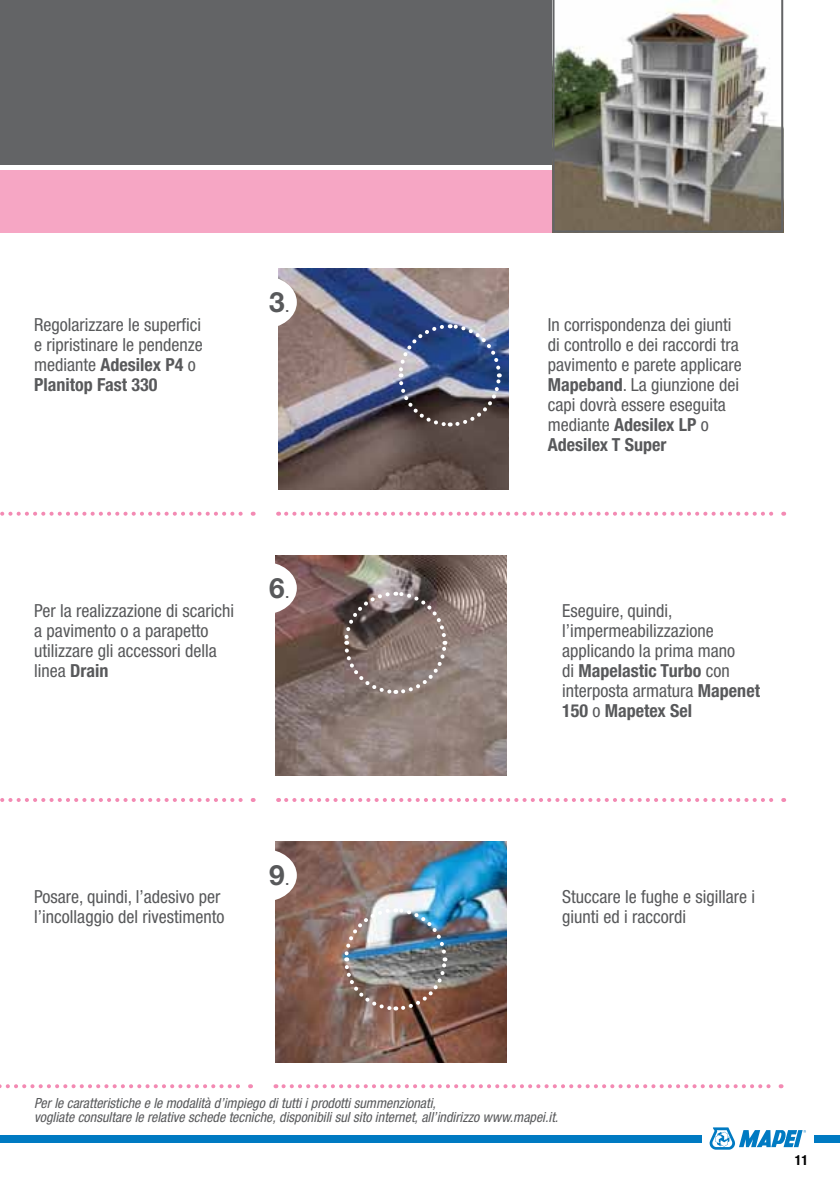
<style>
.page{position:relative;width:840px;height:1191px;background:#fff}
.page>*{position:absolute;margin:0;border:0;box-sizing:border-box;transform-origin:0 0}
.t1{font:700 28px "Helvetica Neue LTW1 G";color:#58595b}
.t2{font:condensed 18px/20px "Helvetica Neue LTW1 G";color:#58595b}
.t3{font:italic condensed 14px/14px "Helvetica Neue LTW1 G";color:#58595b}
.t4{font:700 condensed 14px "Helvetica Neue LTW1 G";color:#000}
.s1{font-weight:700}
.s2{font-weight:400;font-size:18px}
</style>
<div class="page">
<div style="left:0;top:1134px;width:701px;height:8px;background:#007ac2"></div>
<svg style="left:709px;top:1127px;width:96px;height:22px"></svg>
<div style="left:813px;top:1134px;width:26px;height:8px;background:#007ac2"></div>
<div style="left:0;top:170px;width:782px;height:62px;background:#f6a6c4"></div>
<div style="left:0;top:0;width:782px;height:164px;background:#636466"></div>
<img style="left:278px;top:269px;width:230px;height:221px">
<svg style="left:0;top:512px;width:253px;height:4px"></svg>
<svg style="left:0;top:798px;width:253px;height:4px"></svg>
<svg style="left:286px;top:512px;width:497px;height:4px"></svg>
<svg style="left:286px;top:798px;width:497px;height:4px"></svg>
<img style="left:396px;top:322px;width:106px;height:106px">
<svg style="left:278px;top:276px;width:19px;height:52px"></svg>
<img style="left:275px;top:555px;width:231px;height:221px">
<svg style="left:342px;top:589px;width:106px;height:107px;background:#80716d"></svg>
<svg style="left:275px;top:562px;width:22px;height:52px"></svg>
<svg style="left:283px;top:1084px;width:498px;height:4px"></svg>
<img style="left:275px;top:841px;width:231px;height:221px">
<img style="left:342px;top:906px;width:106px;height:106px">
<svg style="left:275px;top:849px;width:22px;height:52px"></svg>
<svg style="left:0;top:1084px;width:251px;height:4px"></svg>
<svg style="left:552px;top:0;width:230px;height:232px;background:#98958e"></svg>
<p class="t2" style="left:34px;top:314px;width:170px">Regolarizzare le superfici e ripristinare le pendenze mediante <span class="s1">Adesilex P4</span> o<br><span class="s1">Planitop Fast 330</span></p>
<h1 class="t1" style="left:269px;top:285px;width:22px">3<span class="s2">.</span></h1>
<p class="t2" style="left:34px;top:601px;width:201px">Per la realizzazione di scarichi a pavimento o a parapetto utilizzare gli accessori della linea <span class="s1">Drain</span></p>
<h1 class="t1" style="left:269px;top:571px;width:22px">6<span class="s2">.</span></h1>
<p class="t2" style="left:34px;top:887px;width:192px">Posare, quindi, l’adesivo per l’incollaggio del rivestimento</p>
<h1 class="t1" style="left:269px;top:858px;width:22px">9<span class="s2">.</span></h1>
<p class="t2" style="left:547px;top:314px;width:195px">In corrispondenza dei giunti di controllo e dei raccordi tra pavimento e parete applicare<br><span class="s1">Mapeband</span>. La giunzione dei capi dovrà essere eseguita mediante <span class="s1">Adesilex LP</span> o<br><span class="s1">Adesilex T Super</span></p>
<p class="t2" style="left:561px;top:601px;width:199px">Eseguire, quindi, l’impermeabilizzazione applicando la prima mano<br>di <span class="s1">Mapelastic Turbo</span> con interposta armatura <span class="s1">Mapenet<br>150</span> o <span class="s1">Mapetex Sel</span></p>
<p class="t2" style="left:561px;top:887px;width:194px">Stuccare le fughe e sigillare i giunti ed i raccordi</p>
<p class="t3" style="left:34px;top:1095px;width:525px">Per le caratteristiche e le modalità d’impiego di tutti i prodotti summenzionati,<br>vogliate consultare le relative schede tecniche, disponibili sul sito internet, all’indirizzo www.mapei.it.</p>
<p class="t4" style="left:794px;top:1152px;width:15px">11</p>
</div>
